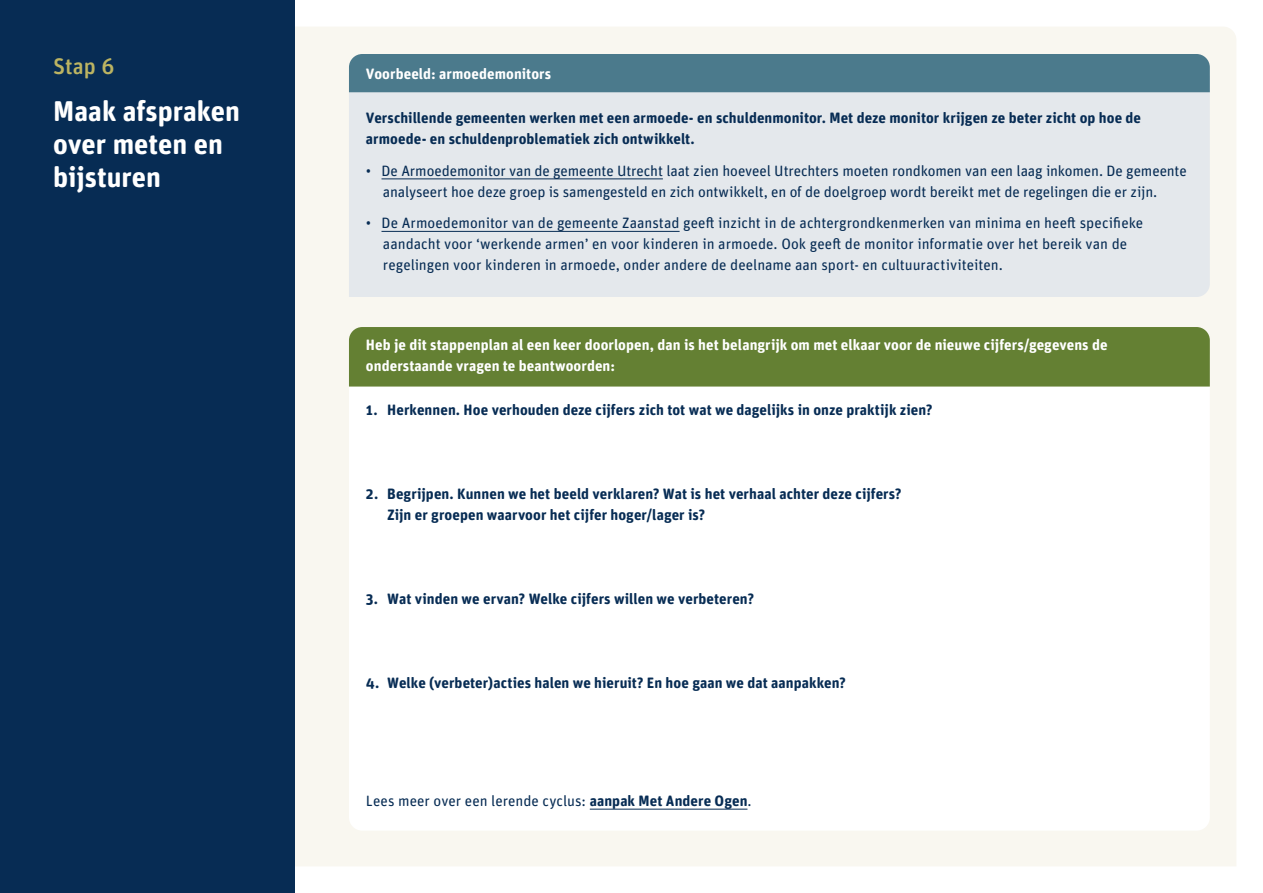
<style>
.page{position:relative;width:1263px;height:893px;background:#fff}
.page>*{position:absolute;margin:0;border:0;box-sizing:border-box;transform-origin:0 0}
.titels{font:700 28.5px/33px "Unit Rounded Pro";color:#fff}
.titels-2{font:500 22.5px "Unit Rounded Pro";color:#bcb462}
.platte_tekst{font:15px/21px "Unit Rounded Pro";letter-spacing:-.005em;color:#072c54}
.platte_tekst-2{font:700 15px/21px "Unit Rounded Pro";letter-spacing:.005em;color:#072c54}
.platte_tekst-3{font:700 15px/21px "Unit Rounded Pro";letter-spacing:.005em;color:#fff}
.s1{font-weight:700}
</style>
<div class="page">
<div style="left:295px;top:27px;width:941px;height:839px;background:#f9f7f0"></div>
<div style="left:0;top:0;width:295px;height:893px;background:#072c54"></div>
<div style="left:349px;top:344px;width:861px;height:487px;background:#fff;border-radius:13px"></div>
<hr style="left:590px;top:809px;width:157px;height:1px;background:#072c54">
<div style="left:349px;top:327px;width:861px;height:60px;background:#648033"></div>
<div style="left:349px;top:92px;width:861px;height:205px;background:#e4e8ec"></div>
<div style="left:349px;top:54px;width:861px;height:38px;background:#4b7a8c"></div>
<hr style="left:381px;top:179px;width:282px;height:1px;background:#072c54">
<hr style="left:381px;top:231px;width:299px;height:1px;background:#072c54">
<p class="titels-2" style="left:53px;top:51px;width:63px">Stap 6</p>
<p class="titels" style="left:53px;top:93px;width:188px">Maak afspraken over meten en bijsturen</p>
<p class="platte_tekst-3" style="left:366px;top:63px;width:187px">Voorbeeld: armoedemonitors</p>
<p class="platte_tekst-2" style="left:366px;top:107px;width:777px">Verschillende gemeenten werken met een armoede- en schuldenmonitor. Met deze monitor krijgen ze beter zicht op hoe de armoede- en schuldenproblematiek zich ontwikkelt.</p>
<p class="platte_tekst" style="left:383px;top:160px;width:805px;text-indent:-17px">• De Armoedemonitor van de gemeente Utrecht laat zien hoeveel Utrechters moeten rondkomen van een laag inkomen. De gemeente analyseert hoe deze groep is samengesteld en zich ontwikkelt, en of de doelgroep wordt bereikt met de regelingen die er zijn.</p>
<p class="platte_tekst" style="left:383px;top:212px;width:762px;text-indent:-17px">• De Armoedemonitor van de gemeente Zaanstad geeft inzicht in de achtergrondkenmerken van minima en heeft specifieke aandacht voor ‘werkende armen’ en voor kinderen in armoede. Ook geeft de monitor informatie over het bereik van de regelingen voor kinderen in armoede, onder andere de deelname aan sport- en cultuuractiviteiten.</p>
<p class="platte_tekst-3" style="left:366px;top:334px;width:743px">Heb je dit stappenplan al een keer doorlopen, dan is het belangrijk om met elkaar voor de nieuwe cijfers/gegevens de onderstaande vragen te beantwoorden:</p>
<p class="platte_tekst-2" style="left:366px;top:398px;width:568px">1. Herkennen. Hoe verhouden deze cijfers zich tot wat we dagelijks in onze praktijk zien?</p>
<p class="platte_tekst-2" style="left:366px;top:482px;width:537px">2. Begrijpen. Kunnen we het beeld verklaren? Wat is het verhaal achter deze cijfers?</p>
<p class="platte_tekst-2" style="left:387px;top:503px;width:320px">Zijn er groepen waarvoor het cijfer hoger/lager is?</p>
<p class="platte_tekst-2" style="left:366px;top:587px;width:390px">3. Wat vinden we ervan? Welke cijfers willen we verbeteren?</p>
<p class="platte_tekst-2" style="left:366px;top:671px;width:481px">4. Welke (verbeter)acties halen we hieruit? En hoe gaan we dat aanpakken?</p>
<p class="platte_tekst" style="left:366px;top:790px;width:387px">Lees meer over een lerende cyclus: <span class="s1">aanpak Met Andere Ogen</span>.</p>
</div>
